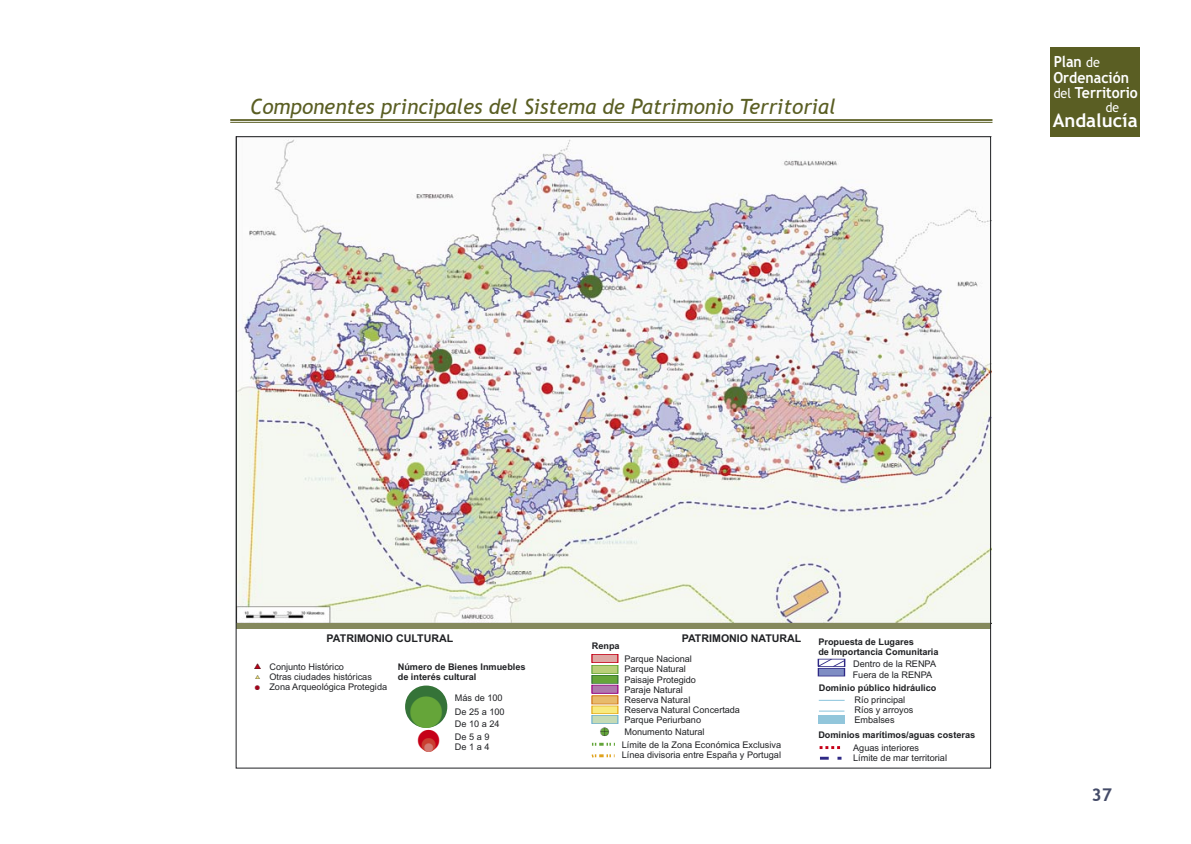
<style>
.page{position:relative;width:1191px;height:844px;background:#fff}
.page>*{position:absolute;margin:0;border:0;box-sizing:border-box;transform-origin:0 0}
.t1{font:italic 21px "Trebuchet MS";color:#5a5e23}
.t2{font:700 18.55px "Trebuchet MS";color:#fff}
.t3{font:700 17.5px "Trebuchet MS";color:#444b68}
.t4{font:700 15.22px/15.4px "Trebuchet MS";color:#fff;scale:.92 1}
.t5{font:13.12px "Trebuchet MS";color:#fff;scale:.92 1}
.t6{font:700 10.67px "Arial";color:#202124}
.t7{font:9.1px/10.2px "Arial";color:#202124}
.t8{font:700 9.1px/10.2px "Arial";color:#202124}
.s1{font-weight:400;font-size:13.65px}
</style>
<div class="page">
<div style="left:1050px;top:47px;width:89px;height:89px;background:#5a5e23"></div>
<img style="left:238px;top:139px;width:751px;height:483px">
<div style="left:236px;top:622px;width:755px;height:6px;background:#85895d"></div>
<svg style="left:819px;top:710px;width:25px;height:1px"></svg>
<svg style="left:819px;top:699px;width:25px;height:1px"></svg>
<div style="left:818px;top:715px;width:27px;height:8px;background:#92c6db"></div>
<svg style="left:592px;top:742px;width:23px;height:3px"></svg>
<svg style="left:592px;top:754px;width:23px;height:3px"></svg>
<svg style="left:819px;top:746px;width:21px;height:2px"></svg>
<svg style="left:820px;top:756px;width:8px;height:3px"></svg>
<svg style="left:837px;top:756px;width:4px;height:3px"></svg>
<div style="left:818px;top:668px;width:26px;height:7px;background:#7f8dc4"></div>
<div style="left:818px;top:667px;width:27px;height:9px;border:1px solid #2f2985"></div>
<svg style="left:822px;top:660px;width:21px;height:4px"></svg>
<div style="left:818px;top:658px;width:27px;height:8px;border:1px solid #2f2985"></div>
<div style="left:592px;top:665px;width:26px;height:8px;background:#b9cf79"></div>
<div style="left:591px;top:665px;width:27px;height:8px;border:1px solid #63a539"></div>
<div style="left:592px;top:685px;width:26px;height:8px;background:#af78ad"></div>
<div style="left:591px;top:684px;width:27px;height:9px;border:1px solid #9d007f"></div>
<div style="left:592px;top:695px;width:26px;height:8px;background:#e8ba6b"></div>
<div style="left:591px;top:695px;width:27px;height:9px;border:1px solid #d0751a"></div>
<div style="left:592px;top:715px;width:26px;height:8px;background:#c5dbb6"></div>
<div style="left:591px;top:715px;width:27px;height:8px;border:1px solid #70b3d0"></div>
<div style="left:592px;top:654px;width:26px;height:8px;background:#dea8a4"></div>
<div style="left:591px;top:654px;width:27px;height:8px;border:1px solid #c50017"></div>
<div style="left:592px;top:675px;width:26px;height:8px;background:#65a539"></div>
<div style="left:592px;top:675px;width:26px;height:8px;border:1px solid #357338"></div>
<svg style="left:592px;top:705px;width:26px;height:8px"></svg>
<hr style="left:230px;top:119px;width:762px;height:2px;background:#5a5e23">
<hr style="left:230px;top:122px;width:762px;height:1px;background:#5a5e23">
<h1 class="t1" style="left:250px;top:94px;width:587px">Componentes principales del Sistema de Patrimonio Territorial</h1>
<h3 class="t4" style="left:1053px;top:56px;width:93px">Plan <span class="s1">de<br></span>Ordenación <span class="s1">del</span> Territorio</h3>
<h3 class="t5" style="left:1105px;top:99px;width:16px">de</h3>
<h2 class="t2" style="left:1052px;top:109px;width:86px">Andalucía</h2>
<p class="t6" style="left:327px;top:631px;width:128px">PATRIMONIO CULTURAL</p>
<p class="t6" style="left:682px;top:631px;width:121px">PATRIMONIO NATURAL</p>
<p class="t8" style="left:818px;top:636px;width:122px">Propuesta de Lugares<br>de Importancia Comunitaria</p>
<p class="t7" style="left:852px;top:658px;width:85px;line-height:10.8px">Dentro de la RENPA<br>Fuera de la RENPA</p>
<p class="t8" style="left:592px;top:640px;width:29px">Renpa</p>
<p class="t7" style="left:624px;top:654px;width:69px">Parque Nacional<br>Parque Natural</p>
<p class="t7" style="left:624px;top:684px;width:67px">Paraje Natural<br>Reserva Natural</p>
<p class="t7" style="left:624px;top:715px;width:78px">Parque Periurbano</p>
<p class="t7" style="left:269px;top:661px;width:119px">Conjunto Histórico<br>Otras ciudades históricas<br>Zona Arqueológica Protegida</p>
<p class="t8" style="left:398px;top:661px;width:129px">Número de Bienes Inmuebles de interés cultural</p>
<p class="t7" style="left:455px;top:718px;width:46px;line-height:12.1px">De 10 a 24<br>De5a9</p>
<p class="t7" style="left:455px;top:741px;width:36px">De1a4</p>
<p class="t7" style="left:624px;top:674px;width:73px">Paisaje Protegido</p>
<p class="t7" style="left:624px;top:704px;width:117px">Reserva Natural Concertada</p>
<p class="t8" style="left:818px;top:682px;width:119px">Dominio público hidráulico</p>
<p class="t7" style="left:854px;top:694px;width:60px">Río principal<br>Ríos y arroyos<br>Embalses</p>
<p class="t7" style="left:455px;top:691px;width:51px;line-height:13.5px">Más de 100<br>De 25 a 100</p>
<p class="t7" style="left:624px;top:726px;width:82px">Monumento Natural</p>
<p class="t8" style="left:818px;top:729px;width:158px">Dominios marítimos/aguas costeras</p>
<p class="t7" style="left:622px;top:739px;width:161px">Límite de la Zona Económica Exclusiva<br>Línea divisoria entre España y Portugal</p>
<p class="t7" style="left:853px;top:742px;width:95px">Aguas interiores<br>Límite de mar territorial</p>
<h3 class="t3" style="left:1091px;top:783px;width:22px">37</h3>
</div>
